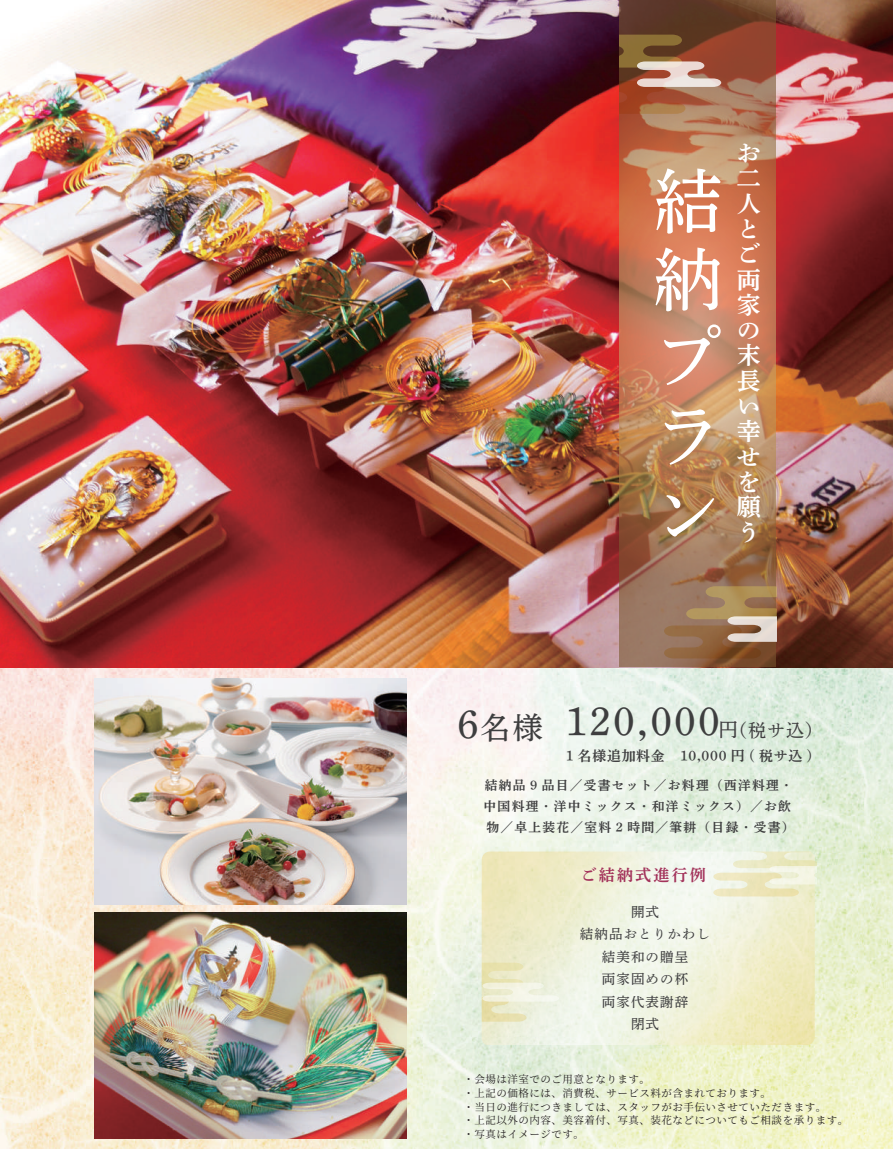
<style>
.page{position:relative;width:893px;height:1149px;background:#fff}
.page>*{position:absolute;margin:0;border:0;box-sizing:border-box;transform-origin:0 0}
.t1{font:70.5px/78.2px "DNP Shuei Y Min Std M";color:#fff}
.t2{font:40.5px "DNP Shuei Y Min Std M";letter-spacing:.05em;color:#3e3e3f}
.t3{font:24px/25.2px "DNP Shuei Y Min Std B";color:#fff}
.t4{font:16.05px "DNP Shuei Y Min Std B";letter-spacing:.135em;color:#a3335b}
.t5{font:13.95px "DNP Shuei Y Min Std B";letter-spacing:.05em;color:#3e3e3f}
.t6{font:13.5px/22.5px "DNP Shuei Y Min Std M";letter-spacing:.08em;color:#3e3e3f;text-align:center}
.t7{font:12.75px/21px "DNP Shuei Y Min Std B";letter-spacing:.1em;color:#3e3e3f}
.t8{font:10.5px/13.5px "Noto Serif JP";letter-spacing:.05em;color:#231f20}
.s1{font-size:30.3px}
.s2{font-size:19.5px}
.s3{font-size:18px}
</style>
<div class="page">
<img style="left:0;top:667px;width:893px;height:481px">
<img style="left:0;top:0;width:893px;height:667px">
<img style="left:95px;top:678px;width:312px;height:226px">
<img style="left:95px;top:911px;width:312px;height:226px">
<svg style="left:619px;top:0;width:157px;height:666px;background:#a16749"></svg>
<svg style="left:619px;top:35px;width:102px;height:79px;background:#a36f52"></svg>
<svg style="left:664px;top:586px;width:112px;height:72px;background:#a17f5e"></svg>
<img style="left:638px;top:148px;width:121px;height:442px">
<svg style="left:482px;top:851px;width:333px;height:193px;background:#eff0d6"></svg>
<svg style="left:482px;top:962px;width:77px;height:59px;background:#ececcf"></svg>
<svg style="left:713px;top:851px;width:104px;height:45px;background:#eeedd1"></svg>
<h1 class="t1" style="left:653px;top:160px;width:69px">結納プラン</h1>
<h3 class="t3" style="left:737px;top:139px;width:25px">お二人とご両家の末長い幸せを願う</h3>
<h2 class="t2" style="left:457px;top:693px;width:367px">6<span class="s1">名様</span> 120,000<span class="s2">円</span><span class="s3">（税サ込）</span></h2>
<p class="t7" style="left:484px;top:774px;width:312px">結納品 9 品目／受書セット／お料理（西洋料理・中国料理・洋中ミックス・和洋ミックス）／お飲物／卓上装花／室料 2 時間／筆耕（目録・受書）</p>
<h3 class="t5" style="left:566px;top:745px;width:248px">1 名様追加料金　10,000 円 ( 税サ込 )</h3>
<h3 class="t4" style="left:581px;top:863px;width:127px">ご結納式進行例</h3>
<p class="t6" style="left:580px;top:899px;width:132px">開式<br>結納品おとりかわし結美和の贈呈<br>両家固めの杯<br>両家代表謝辞<br>閉式</p>
<p class="t8" style="left:463px;top:1072px;width:386px">・会場は洋室でのご用意となります。<br>・上記の価格には、消費税、サービス料が含まれております。<br>・当日の進行につきましては、スタッフがお手伝いさせていただきます。<br>・上記以外の内容、美容着付、写真、装花などについてもご相談を承ります。・写真はイメージです。</p>
</div>
